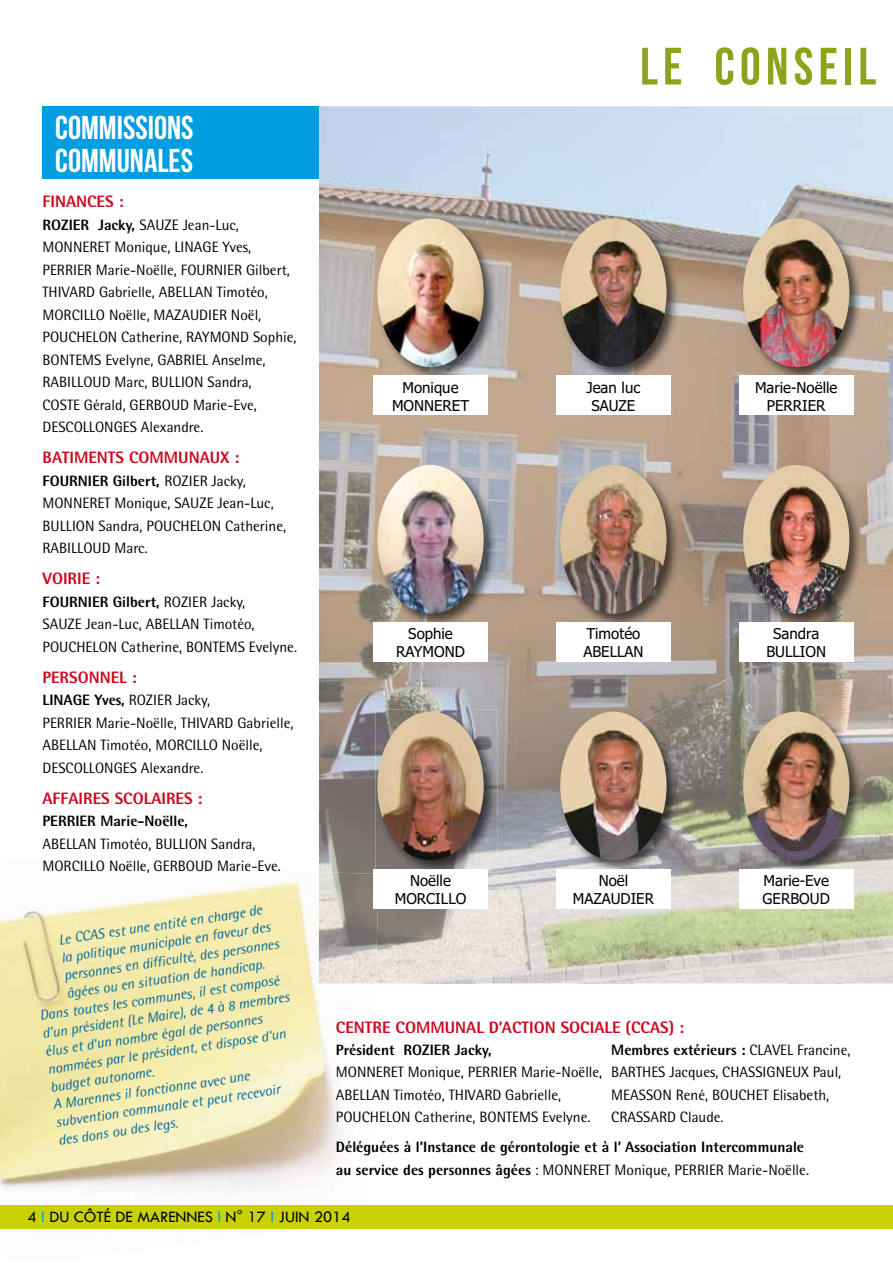
<style>
.page{position:relative;width:893px;height:1263px;background:#fff}
.page>*{position:absolute;margin:0;border:0;box-sizing:border-box;transform-origin:0 0}
.t1{font:52.5px "Bebas Neue";letter-spacing:.1em;color:#8da31d}
.t2{font:33px/33px "Bebas Neue";color:#fff}
.t3{font:800 16.5px "Rotis Semi Sans";color:#cd071e}
.t4{font:16.5px "Tw Cen";color:#000}
.t5{font:15px/22.5px "Rotis Semi Sans";color:#000}
.t6{font:800 15px/22.5px "Rotis Semi Sans";color:#000}
.t7{font:15px/18px "Tahoma";color:#000;text-align:center}
.t8{font:italic 14.25px "Rotis Semi Sans";color:#006a9c}
.s1{font-weight:800}
.s2{font-weight:400}
.s3{color:#009ee0}
</style>
<div class="page">
<div style="left:43px;top:106px;width:276px;height:73px;background:#009ee0"></div>
<img style="left:0;top:879px;width:375px;height:312px">
<img style="left:319px;top:106px;width:574px;height:154px">
<img style="left:319px;top:260px;width:104px;height:612px">
<img style="left:476px;top:260px;width:103px;height:723px">
<img style="left:633px;top:260px;width:156px;height:723px">
<img style="left:842px;top:260px;width:51px;height:723px">
<img style="left:423px;top:415px;width:53px;height:48px">
<img style="left:579px;top:415px;width:54px;height:48px">
<img style="left:789px;top:415px;width:53px;height:48px">
<img style="left:423px;top:662px;width:53px;height:47px">
<img style="left:579px;top:662px;width:54px;height:47px">
<img style="left:789px;top:662px;width:53px;height:47px">
<img style="left:423px;top:909px;width:53px;height:74px">
<img style="left:579px;top:909px;width:54px;height:74px">
<img style="left:789px;top:909px;width:53px;height:74px">
<img style="left:379px;top:909px;width:44px;height:74px">
<img style="left:319px;top:872px;width:60px;height:111px">
<img style="left:375px;top:216px;width:123px;height:165px">
<img style="left:377px;top:218px;width:107px;height:149px">
<div style="left:373px;top:376px;width:115px;height:39px;background:#fff"></div>
<img style="left:375px;top:463px;width:123px;height:165px">
<img style="left:377px;top:465px;width:107px;height:149px">
<div style="left:373px;top:622px;width:115px;height:40px;background:#fff"></div>
<img style="left:375px;top:709px;width:123px;height:165px">
<img style="left:377px;top:711px;width:107px;height:149px">
<div style="left:373px;top:869px;width:115px;height:40px;background:#fff"></div>
<img style="left:558px;top:216px;width:123px;height:165px">
<img style="left:560px;top:218px;width:106px;height:149px">
<div style="left:556px;top:376px;width:115px;height:39px;background:#fff"></div>
<img style="left:558px;top:463px;width:123px;height:165px">
<img style="left:560px;top:465px;width:106px;height:149px">
<div style="left:556px;top:622px;width:115px;height:40px;background:#fff"></div>
<img style="left:558px;top:709px;width:123px;height:165px">
<img style="left:560px;top:711px;width:106px;height:149px">
<div style="left:556px;top:869px;width:115px;height:40px;background:#fff"></div>
<img style="left:741px;top:216px;width:122px;height:165px">
<img style="left:743px;top:218px;width:106px;height:149px">
<div style="left:739px;top:376px;width:115px;height:39px;background:#fff"></div>
<img style="left:741px;top:463px;width:122px;height:165px">
<img style="left:743px;top:465px;width:106px;height:149px">
<div style="left:739px;top:622px;width:115px;height:40px;background:#fff"></div>
<img style="left:741px;top:709px;width:122px;height:165px">
<img style="left:743px;top:711px;width:106px;height:149px">
<div style="left:739px;top:869px;width:115px;height:40px;background:#fff"></div>
<div style="left:0;top:1205px;width:893px;height:24px;background:#c9d200"></div>
<h2 class="t2" style="left:55px;top:111px;width:140px">COMMISSIONS<br>COMMUNALES</h2>
<p class="t3" style="left:43px;top:191px;width:83px">FINANCES :</p>
<p class="t5" style="left:43px;top:213px;width:255px"><span class="s1">ROZIER jacky,</span> SAUZE Jean-Luc, MONNERET Monique, LINAGE Yves, PERRIER Marie-Noëlle, FOURNIER Gilbert, THIVARD Gabrielle, ABELLAN Timotéo, MORCILLO Noëlle, MAZAUDIER Noël, POUCHELON Catherine, RAYMOND Sophie, BONTEMS Evelyne, GABRIEL Anselme, RABILLOUD Marc, BULLION Sandra,<br>COSTE Gérald, GERBOUD Marie-Eve, DESCOLLONGES Alexandre.</p>
<p class="t3" style="left:43px;top:447px;width:198px">BATIMENTS COMMUNAUx :</p>
<p class="t5" style="left:43px;top:469px;width:245px"><span class="s1">FOURNIER gilbert,</span> ROZIER Jacky,<br>MONNERET Monique, SAUZE Jean-Luc,<br>BULLION Sandra, POUCHELON Catherine,<br>RABILLOUD Marc.</p>
<p class="t3" style="left:43px;top:568px;width:59px">VOIRIE :</p>
<p class="t5" style="left:43px;top:590px;width:256px"><span class="s1">FOURNIER gilbert,</span> ROZIER Jacky,<br>SAUZE Jean-Luc, ABELLAN Timotéo,<br>POUCHELON Catherine, BONTEMS Evelyne.</p>
<p class="t3" style="left:43px;top:667px;width:96px">PERSONNEL :</p>
<p class="t5" style="left:43px;top:689px;width:252px"><span class="s1">LINAgE Yves,</span> ROZIER Jacky,<br>PERRIER Marie-Noëlle, THIVARD Gabrielle, ABELLAN Timotéo, MORCILLO Noëlle, DESCOLLONGES Alexandre.</p>
<p class="t3" style="left:43px;top:788px;width:162px">AFFAIRES SCOLAIRES :</p>
<p class="t6" style="left:43px;top:810px;width:147px">PERRIER Marie-Noëlle,</p>
<p class="t5" style="left:43px;top:832px;width:240px">ABELLAN Timotéo, BULLION Sandra,<br>MORCILLO Noëlle, GERBOUD Marie-Eve.</p>
<p class="t8" style="left:57px;top:932px;width:207px;rotate:-9deg">Le CCAS est une entité en charge de</p>
<p class="t8" style="left:60px;top:950px;width:213px;rotate:-9deg">la politique municipale en faveur des</p>
<p class="t8" style="left:63px;top:968px;width:219px;rotate:-9deg">personnes en diffi culté, des personnes</p>
<p class="t8" style="left:65px;top:986px;width:202px;rotate:-9deg">âgées ou en situation de handicap.</p>
<p class="t8" style="left:39px;top:1008px;width:244px;rotate:-9deg">Dans toutes les communes, il est composé</p>
<p class="t8" style="left:41px;top:1026px;width:251px;rotate:-9deg">d’un président (Le Maire), de 4 à 8 membres</p>
<p class="t8" style="left:44px;top:1044px;width:221px;rotate:-9deg">élus et d’un nombre égal de personnes</p>
<p class="t8" style="left:47px;top:1061px;width:242px;rotate:-9deg">nommées par le président, et dispose d’un</p>
<p class="t8" style="left:49px;top:1079px;width:107px;rotate:-9deg">budget autonome.</p>
<p class="t8" style="left:52px;top:1097px;width:200px;rotate:-9deg">A Marennes il fonctionne avec une</p>
<p class="t8" style="left:55px;top:1115px;width:228px;rotate:-9deg">subvention communale et peut recevoir</p>
<p class="t8" style="left:57px;top:1132px;width:122px;rotate:-9deg">des dons ou des legs.</p>
<h1 class="t1" style="left:640px;top:38px;width:238px">LE CONSEIL</h1>
<p class="t7" style="left:392px;top:378px;width:79px">Monique<br>MONNERET</p>
<p class="t7" style="left:586px;top:378px;width:55px">Jean luc<br>SAUZE</p>
<p class="t7" style="left:755px;top:378px;width:84px">Marie-Noëlle<br>PERRIER</p>
<p class="t7" style="left:396px;top:624px;width:70px">Sophie<br>RAYMOND</p>
<p class="t7" style="left:583px;top:624px;width:61px;text-align:left">Timotéo<br>ABELLAN</p>
<p class="t7" style="left:766px;top:624px;width:61px">Sandra<br>BULLION</p>
<p class="t7" style="left:395px;top:871px;width:73px">Noëlle<br>MORCILLO</p>
<p class="t7" style="left:573px;top:871px;width:83px">Noël<br>MAZAUDIER</p>
<p class="t7" style="left:763px;top:871px;width:69px;text-align:left">Marie-Eve<br>GERBOUD</p>
<p class="t3" style="left:336px;top:1016px;width:350px">CENTRE COMMUNAL D’ACTION SOCIALE (CCAS) :</p>
<p class="t5" style="left:611px;top:1038px;width:241px"><span class="s1">Membres extérieurs :</span> CLAVEL Francine,<br>BARTHES Jacques, CHASSIGNEUX Paul,<br>MEASSON René, BOUCHET Elisabeth,<br>CRASSARD Claude.</p>
<p class="t6" style="left:336px;top:1135px;width:475px">Déléguées à l’Instance de gérontologie et à l’ Association Intercommunale au service des personnes âgées <span class="s2">: MONNERET Monique, PERRIER Marie-Noëlle.</span></p>
<p class="t6" style="left:336px;top:1038px;width:157px">Président ROZIER jacky,</p>
<p class="t5" style="left:336px;top:1061px;width:268px">MONNERET Monique, PERRIER Marie-Noëlle,<br>ABELLAN Timotéo, THIVARD Gabrielle,<br>POUCHELON Catherine, BONTEMS Evelyne.</p>
<p class="t4" style="left:28px;top:1207px;width:324px">4 <span class="s3">L</span> DU CÔTÉ DE MARENNES <span class="s3">L</span> N° 17 <span class="s3">L</span> JUIN 2014</p>
</div>
